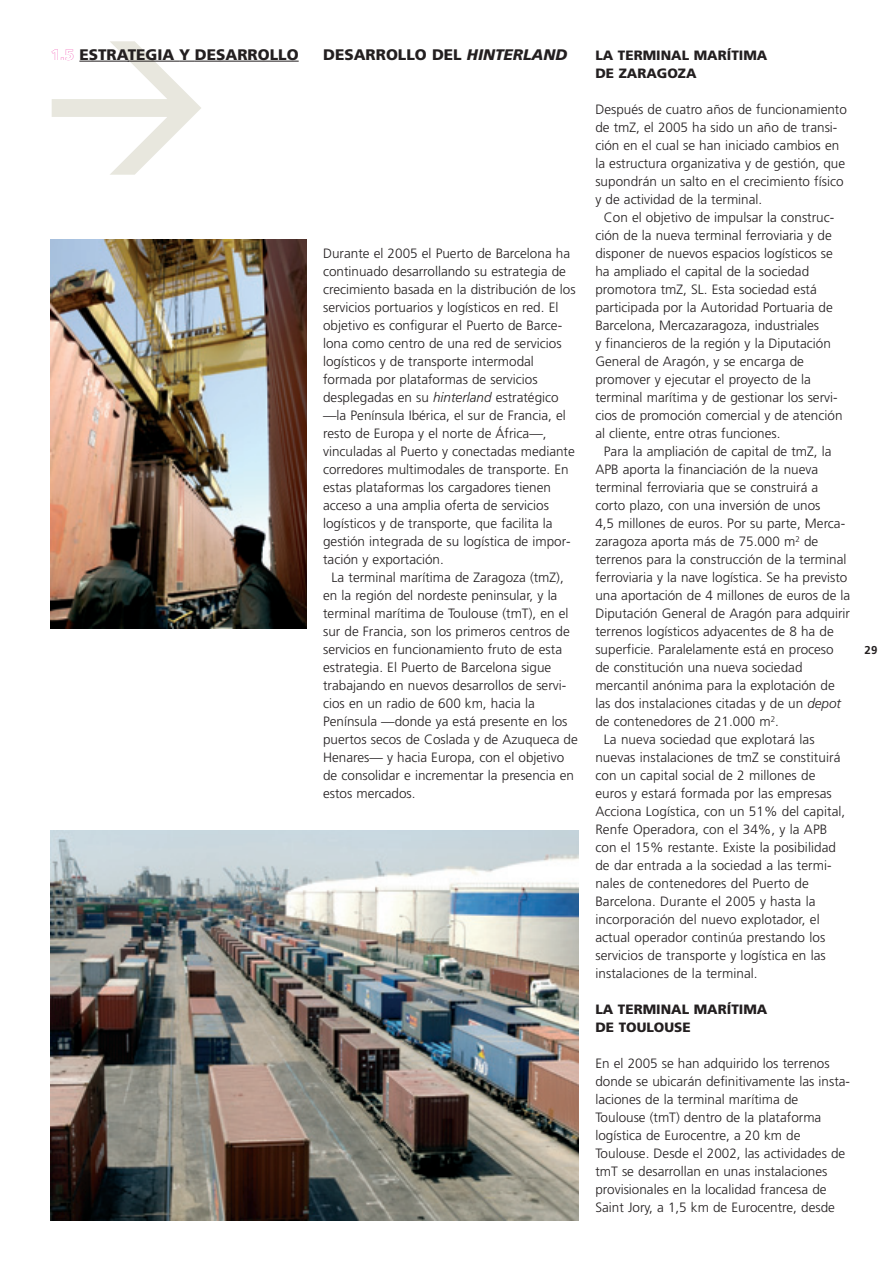
<style>
.page{position:relative;width:893px;height:1263px;background:#fff}
.page>*{position:absolute;margin:0;border:0;box-sizing:border-box;transform-origin:0 0}
.t1{font:900 15.3px "Frutiger";color:#231f20}
.t2{font:300 13.5px/18px "Frutiger";color:#231f20}
.t3{font:900 13.5px/18px "Frutiger";color:#231f20}
.t4{font:700 11.4px "Frutiger";color:#231f20}
.s1{color:#ed028c}
.s2{font-style:italic}
</style>
<div class="page">
<img style="left:51px;top:240px;width:255px;height:389px">
<img style="left:51px;top:831px;width:527px;height:389px">
<hr style="left:195px;top:61px;width:104px;height:1px;background:#231f20">
<svg style="left:79px;top:60px;width:122px;height:2px"></svg>
<p class="t1" style="left:51px;top:48px;width:249px"><span class="s1">1.5</span> ESTRATEGIA Y DESARROLLO</p>
<p class="t1" style="left:323px;top:48px;width:246px">DESARROLLO DEL <span class="s2">HINTERLAND</span></p>
<p class="t2" style="left:323px;top:245px;width:254px">Durante el 2005 el Puerto de Barcelona ha continuado desarrollando su estrategia de crecimiento basada en la distribución de los servicios portuarios y logísticos en red. El objetivo es configurar el Puerto de Barce&shy;lona como centro de una red de servicios logísticos y de transporte intermodal formada por plataformas de servicios desplegadas en su <span class="s2">hinterland</span> estratégico —la Península Ibérica, el sur de Francia, el resto de Europa y el norte de África—, vinculadas al Puerto y conectadas mediante corredores multimodales de transporte. En estas plataformas los cargadores tienen acceso a una amplia oferta de servicios logísticos y de transporte, que facilita la gestión integrada de su logística de impor&shy;tación y exportación.</p>
<p class="t2" style="left:323px;top:569px;width:256px;text-indent:9px">La terminal marítima de Zaragoza (tmZ), en la región del nordeste peninsular, y la terminal marítima de Toulouse (tmT), en el sur de Francia, son los primeros centros de servicios en funcionamiento fruto de esta estrategia. El Puerto de Barcelona sigue trabajando en nuevos desarrollos de servi&shy;cios en un radio de 600 km, hacia la Península —donde ya está presente en los puertos secos de Coslada y de Azuqueca de Henares— y hacia Europa, con el objetivo de consolidar e incrementar la presencia en estos mercados.</p>
<p class="t3" style="left:595px;top:47px;width:173px">LA TERMINAL MARÍTIMA<br>DE ZARAGOZA</p>
<p class="t2" style="left:595px;top:101px;width:253px">Después de cuatro años de funcionamiento de tmZ, el 2005 ha sido un año de transi&shy;ción en el cual se han iniciado cambios en la estructura organizativa y de gestión, que supondrán un salto en el crecimiento físico y de actividad de la terminal.</p>
<p class="t2" style="left:595px;top:209px;width:248px;text-indent:9px">Con el objetivo de impulsar la construc&shy;ción de la nueva terminal ferroviaria y de disponer de nuevos espacios logísticos se ha ampliado el capital de la sociedad promotora tmZ, SL. Esta sociedad está participada por la Autoridad Portuaria de Barcelona, Mercazaragoza, industriales<br>y financieros de la región y la Diputación General de Aragón, y se encarga de promover y ejecutar el proyecto de la terminal marítima y de gestionar los servi&shy;cios de promoción comercial y de atención al cliente, entre otras funciones.</p>
<p class="t2" style="left:604px;top:443px;width:229px">Para la ampliación de capital de tmZ, la</p>
<p class="t2" style="left:595px;top:461px;width:224px">APB aporta la financiación de la nueva</p>
<p class="t2" style="left:595px;top:479px;width:224px">terminal ferroviaria que se construirá a</p>
<p class="t2" style="left:595px;top:497px;width:227px">corto plazo, con una inversión de unos</p>
<p class="t2" style="left:595px;top:515px;width:251px">4,5 millones de euros. Por su parte, Merca-</p>
<p class="t2" style="left:595px;top:533px;width:224px">zaragoza aporta más de 75.000 m<sup>2</sup> de</p>
<p class="t2" style="left:595px;top:551px;width:252px">terrenos para la construcción de la terminal</p>
<p class="t2" style="left:595px;top:569px;width:253px">ferroviaria y la nave logística. Se ha previsto</p>
<p class="t2" style="left:595px;top:587px;width:256px">una aportación de 4 millones de euros de la</p>
<p class="t2" style="left:595px;top:605px;width:256px">Diputación General de Aragón para adquirir</p>
<p class="t2" style="left:595px;top:623px;width:240px">terrenos logísticos adyacentes de 8 ha de</p>
<p class="t2" style="left:595px;top:641px;width:240px">superficie. Paralelamente está en proceso</p>
<p class="t2" style="left:595px;top:659px;width:209px">de constitución una nueva sociedad</p>
<p class="t2" style="left:595px;top:677px;width:241px">mercantil anónima para la explotación de</p>
<p class="t2" style="left:595px;top:695px;width:247px">las dos instalaciones citadas y de un <span class="s2">depot</span></p>
<p class="t2" style="left:595px;top:713px;width:185px">de contenedores de 21.000 m<sup>2</sup>.</p>
<p class="t2" style="left:604px;top:731px;width:212px">La nueva sociedad que explotará las</p>
<p class="t2" style="left:595px;top:749px;width:246px">nuevas instalaciones de tmZ se constituirá</p>
<p class="t2" style="left:595px;top:767px;width:221px">con un capital social de 2 millones de</p>
<p class="t2" style="left:595px;top:785px;width:238px">euros y estará formada por las empresas</p>
<p class="t2" style="left:595px;top:803px;width:251px">Acciona Logística, con un 51% del capital,</p>
<p class="t2" style="left:595px;top:821px;width:233px">Renfe Operadora, con el 34%, y la APB</p>
<p class="t2" style="left:595px;top:839px;width:242px">con el 15% restante. Existe la posibilidad</p>
<p class="t2" style="left:595px;top:857px;width:238px">de dar entrada a la sociedad a las termi-</p>
<p class="t2" style="left:595px;top:875px;width:215px">nales de contenedores del Puerto de</p>
<p class="t2" style="left:595px;top:893px;width:221px">Barcelona. Durante el 2005 y hasta la</p>
<p class="t2" style="left:595px;top:911px;width:226px">incorporación del nuevo explotador, el</p>
<p class="t2" style="left:595px;top:929px;width:231px">actual operador continúa prestando los</p>
<p class="t2" style="left:595px;top:947px;width:232px">servicios de transporte y logística en las</p>
<p class="t2" style="left:595px;top:965px;width:164px">instalaciones de la terminal.</p>
<p class="t3" style="left:595px;top:1001px;width:173px">LA TERMINAL MARÍTIMA<br>DE TOULOUSE</p>
<p class="t2" style="left:595px;top:1055px;width:256px">En el 2005 se han adquirido los terrenos donde se ubicarán definitivamente las insta&shy;laciones de la terminal marítima de Toulouse (tmT) dentro de la plataforma logística de Eurocentre, a 20 km de Toulouse. Desde el 2002, las actividades de tmT se desarrollan en unas instalaciones provisionales en la localidad francesa de Saint Jory, a 1,5 km de Eurocentre, desde</p>
<p class="t4" style="left:864px;top:645px;width:14px">29</p>
</div>
